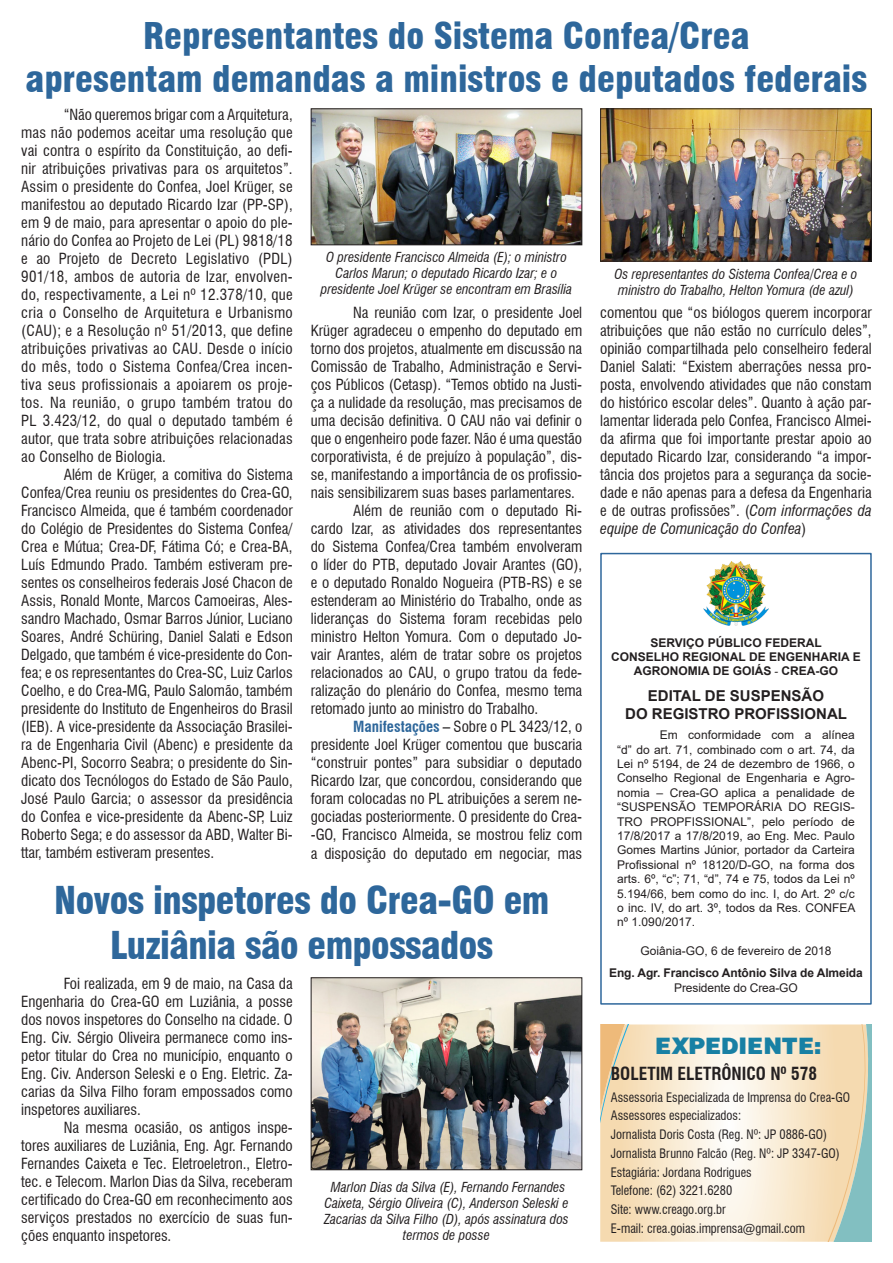
<style>
.page{position:relative;width:893px;height:1263px;background:#fff}
.page>*{position:absolute;margin:0;border:0;box-sizing:border-box;transform-origin:0 0}
.t1{font:900 condensed 37.5px/45px "Swiss 721 BT";letter-spacing:-.015em;color:#2e679b;text-align:center}
.t2{font:900 condensed 36px "Swiss 721 BT";color:#2e679b}
.t3{font:900 25.35px "Helvetica";color:#1880a4}
.t4{font:700 condensed 17.7px "Swiss 721 BT";color:#231f20}
.t5{font:condensed 15px/18px "Swiss 721 BT";color:#231f20;text-align:justify}
.t6{font:700 15px "Arial";color:#231f20}
.t7{font:italic condensed 13.5px/16.2px "Swiss 721 BT";color:#231f20;text-align:center}
.t8{font:condensed 12.75px "Swiss 721 BT";color:#231f20}
.t9{font:12px/14.4px "Arial";color:#231f20;text-align:justify}
.t10{font:700 12px/14.4px "Arial";color:#231f20;text-align:center}
.s1{font-style:italic}
.s2{font-weight:700;color:#2e679b}
.s3{font-family:"Times New Roman";font-weight:400;font-style:italic}
</style>
<div class="page">
<img style="left:602px;top:110px;width:268px;height:149px">
<div style="left:600px;top:108px;width:272px;height:153px;border:1px solid #231f20"></div>
<img style="left:313px;top:110px;width:267px;height:133px">
<div style="left:311px;top:108px;width:271px;height:137px;border:1px solid #231f20"></div>
<svg style="left:680px;top:1024px;width:106px;height:218px"></svg>
<svg style="left:786px;top:1024px;width:86px;height:218px;background:#e4dabb"></svg>
<svg style="left:600px;top:1024px;width:80px;height:218px;background:#f5debb"></svg>
<div style="left:600px;top:553px;width:272px;height:452px;border:2px solid #2e679b"></div>
<img style="left:704px;top:561px;width:64px;height:65px">
<img style="left:313px;top:979px;width:267px;height:189px">
<div style="left:311px;top:977px;width:271px;height:193px;border:1px solid #231f20"></div>
<p class="t2" style="left:143px;top:14px;width:608px">Representantes do Sistema Confea/Crea</p>
<p class="t2" style="left:26px;top:57px;width:843px">apresentam demandas a ministros e deputados federais</p>
<p class="t5" style="left:21px;top:105px;width:273px;text-indent:43px">“Não queremos brigar com a Arquitetura, mas não podemos aceitar uma resolução que vai contra o espírito da Constituição, ao defi&shy;nir atribuições privativas para os arquitetos”.<br>Assim o presidente do Confea, Joel Krüger, se manifestou ao deputado Ricardo Izar (PP-SP), em 9 de maio, para apresentar o apoio do ple&shy;nário do Confea ao Projeto de Lei (PL) 9818/18 e ao Projeto de Decreto Legislativo (PDL)<br>901/18, ambos de autoria de Izar, envolven&shy;do, respectivamente, a Lei nº 12.378/10, que cria o Conselho de Arquitetura e Urbanismo (CAU); e a Resolução nº 51/2013, que define atribuições privativas ao CAU. Desde o início do mês, todo o Sistema Confea/Crea incen&shy;tiva seus profissionais a apoiarem os proje&shy;tos. Na reunião, o grupo também tratou do PL 3.423/12, do qual o deputado também é autor, que trata sobre atribuições relacionadas ao Conselho de Biologia.</p>
<p class="t5" style="left:21px;top:465px;width:273px;text-indent:43px">Além de Krüger, a comitiva do Sistema Confea/Crea reuniu os presidentes do Crea-GO, Francisco Almeida, que é também coordenador do Colégio de Presidentes do Sistema Confea/ Crea e Mútua; Crea-DF, Fátima Có; e Crea-BA, Luís Edmundo Prado. Também estiveram pre&shy;sentes os conselheiros federais José Chacon de Assis, Ronald Monte, Marcos Camoeiras, Ales&shy;sandro Machado, Osmar Barros Júnior, Luciano Soares, André Schüring, Daniel Salati e Edson Delgado, que também é vice-presidente do Con&shy;fea; e os representantes do Crea-SC, Luiz Carlos Coelho, e do Crea-MG, Paulo Salomão, também presidente do Instituto de Engenheiros do Brasil (IEB). A vice-presidente da Associação Brasilei&shy;ra de Engenharia Civil (Abenc) e presidente da Abenc-PI, Socorro Seabra; o presidente do Sin&shy;dicato dos Tecnólogos do Estado de São Paulo, José Paulo Garcia; o assessor da presidência do Confea e vice-presidente da Abenc-SP, Luiz Roberto Sega; e do assessor da ABD, Walter Bi&shy;ttar, também estiveram presentes.</p>
<p class="t7" style="left:321px;top:248px;width:253px">O presidente Francisco Almeida (E); o ministro<br>Carlos Marun; o deputado Ricardo Izar; e o presidente Joel Krüger se encontram em Brasília</p>
<p class="t7" style="left:614px;top:265px;width:244px;text-align:left">Os representantes do Sistema Confea/Crea e o ministro do Trabalho, Helton Yomura (de azul)</p>
<p class="t5" style="left:600px;top:304px;width:273px">comentou que “os biólogos querem incorporar atribuições que não estão no currículo deles”, opinião compartilhada pelo conselheiro federal Daniel Salati: “Existem aberrações nessa pro&shy;posta, envolvendo atividades que não constam do histórico escolar deles”. Quanto à ação par&shy;lamentar liderada pelo Confea, Francisco Almei&shy;da afirma que foi importante prestar apoio ao deputado Ricardo Izar, considerando “a impor&shy;tância dos projetos para a segurança da socie&shy;dade e não apenas para a defesa da Engenharia e de outras profissões”. (<span class="s1">Com informações da equipe de Comunicação do Confea</span>)</p>
<p class="t5" style="left:311px;top:304px;width:273px;text-indent:43px">Na reunião com Izar, o presidente Joel Krüger agradeceu o empenho do deputado em torno dos projetos, atualmente em discussão na Comissão de Trabalho, Administração e Servi&shy;ços Públicos (Cetasp). “Temos obtido na Justi&shy;ça a nulidade da resolução, mas precisamos de uma decisão definitiva. O CAU não vai definir o que o engenheiro pode fazer. Não é uma questão corporativista, é de prejuízo à população”, dis&shy;se, manifestando a importância de os profissio&shy;nais sensibilizarem suas bases parlamentares.</p>
<p class="t5" style="left:311px;top:502px;width:273px;text-indent:43px">Além de reunião com o deputado Ri&shy;cardo Izar, as atividades dos representantes do Sistema Confea/Crea também envolveram o líder do PTB, deputado Jovair Arantes (GO), e o deputado Ronaldo Nogueira (PTB-RS) e se estenderam ao Ministério do Trabalho, onde as lideranças do Sistema foram recebidas pelo ministro Helton Yomura. Com o deputado Jo&shy;vair Arantes, além de tratar sobre os projetos relacionados ao CAU, o grupo tratou da fede&shy;ralização do plenário do Confea, mesmo tema retomado junto ao ministro do Trabalho.</p>
<p class="t5" style="left:311px;top:718px;width:273px;text-indent:43px"><span class="s2">Manifestações</span> – Sobre o PL 3423/12, o presidente Joel Krüger comentou que buscaria “construir pontes” para subsidiar o deputado Ricardo Izar, que concordou, considerando que foram colocadas no PL atribuições a serem ne&shy;gociadas posteriormente. O presidente do Crea--GO, Francisco Almeida, se mostrou feliz com a disposição do deputado em negociar, mas</p>
<p class="t10" style="left:650px;top:635px;width:173px">SERVIÇO PÚBLICO FEDERAL</p>
<p class="t10" style="left:611px;top:650px;width:251px">CONSELHO REGIONAL DE ENGENHARIA E<br>AGRONOMIA DE GOIÁS <span class="s3">-</span> CREA-GO</p>
<p class="t6" style="left:648px;top:685px;width:178px">EDITAL DE SUSPENSÃO</p>
<p class="t6" style="left:625px;top:703px;width:223px">DO REGISTRO PROFISSIONAL</p>
<p class="t9" style="left:617px;top:728px;width:240px;text-indent:43px">Em conformidade com a alínea “d” do art. 71, combinado com o art. 74, da Lei nº 5194, de 24 de dezembro de 1966, o Conselho Regional de Engenharia e Agro&shy;nomia – Crea-GO aplica a penalidade de “SUSPENSÃO TEMPORÁRIA DO REGIS-TRO PROPFISSIONAL”, pelo período de 17/8/2017 a 17/8/2019, ao Eng. Mec. Paulo Gomes Martins Júnior, portador da Carteira Profissional nº 18120/D-GO, na forma dos arts. 6º, “c”; 71, “d”, 74 e 75, todos da Lei nº 5.194/66, bem como do inc. I, do Art. 2º c/c o inc. IV, do art. 3º, todos da Res. CONFEA nº 1.090/2017.</p>
<p class="t9" style="left:641px;top:944px;width:192px">Goiânia-GO, 6 de fevereiro de 2018</p>
<p class="t10" style="left:609px;top:966px;width:255px">Eng. Agr. Francisco Antônio Silva de Almeida</p>
<p class="t9" style="left:674px;top:980px;width:125px">Presidente do Crea-GO</p>
<p class="t1" style="left:54px;top:878px;width:497px">Novos inspetores do Crea-GO em<br>Luziânia são empossados</p>
<p class="t5" style="left:21px;top:974px;width:273px;text-indent:43px">Foi realizada, em 9 de maio, na Casa da Engenharia do Crea-GO em Luziânia, a posse dos novos inspetores do Conselho na cidade. O Eng. Civ. Sérgio Oliveira permanece como ins&shy;petor titular do Crea no município, enquanto o Eng. Civ. Anderson Seleski e o Eng. Eletric. Za&shy;carias da Silva Filho foram empossados como inspetores auxiliares.</p>
<p class="t5" style="left:21px;top:1118px;width:273px;text-indent:43px">Na mesma ocasião, os antigos inspe&shy;tores auxiliares de Luziânia, Eng. Agr. Fernando Fernandes Caixeta e Tec. Eletroeletron., Eletro&shy;tec. e Telecom. Marlon Dias da Silva, receberam certificado do Crea-GO em reconhecimento aos serviços prestados no exercício de suas fun&shy;ções enquanto inspetores.</p>
<p class="t3" style="left:655px;top:1036px;width:168px">EXPEDIENTE:</p>
<p class="t4" style="left:611px;top:1063px;width:208px">BOLETIM ELETRÔNICO Nº 578</p>
<p class="t8" style="left:611px;top:1089px;width:241px">Assessoria Especializada de Imprensa do Crea-GO</p>
<p class="t8" style="left:611px;top:1108px;width:132px">Assessores especializados:</p>
<p class="t8" style="left:611px;top:1127px;width:218px">Jornalista Doris Costa (Reg. Nº: JP 0886-GO)</p>
<p class="t8" style="left:611px;top:1146px;width:230px">Jornalista Brunno Falcão (Reg. Nº: JP 3347-GO)</p>
<p class="t8" style="left:611px;top:1164px;width:142px">Estagiária: Jordana Rodrigues</p>
<p class="t8" style="left:611px;top:1183px;width:123px">Telefone: (62) 3221.6280</p>
<p class="t8" style="left:611px;top:1202px;width:116px">Site: www.creago.org.br</p>
<p class="t8" style="left:611px;top:1221px;width:196px">E-mail: crea.goias.imprensa@gmail.com</p>
<p class="t7" style="left:324px;top:1179px;width:246px">Marlon Dias da Silva (E), Fernando Fernandes Caixeta, Sérgio Oliveira (C), Anderson Seleski e Zacarias da Silva Filho (D), após assinatura dos termos de posse</p>
</div>
